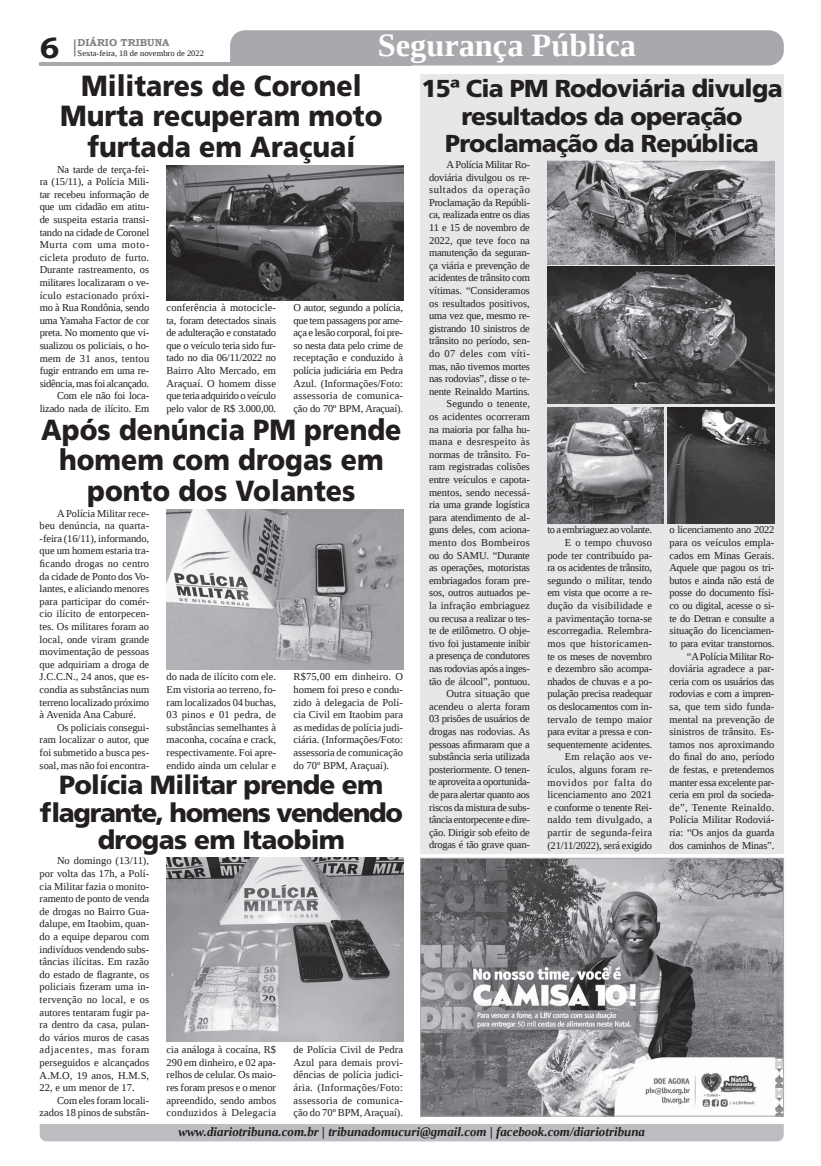
<style>
.page{position:relative;width:821px;height:1166px;background:#fff}
.page>*{position:absolute;margin:0;border:0;box-sizing:border-box;transform-origin:0 0}
.t1{font:700 32.38px "Liberation Serif";color:#fff}
.t2{font:700 29.31px "Bookman Old Style";color:#231f20}
.t3{font:900 29.14px/30.3px "Frutiger LT Std";color:#231f20;text-align:center;scale:.92 1}
.t4{font:900 26.25px/27.6px "Frutiger LT Std";letter-spacing:-.03em;color:#231f20;text-align:center}
.t5{font:900 24.5px/27.6px "Frutiger LT Std";letter-spacing:-.03em;color:#231f20;text-align:center}
.t6{font:italic 700 12.95px "Liberation Serif";color:#231f20}
.t7{font:10.5px/12.6px "Liberation Serif";letter-spacing:-.015em;color:#231f20;text-align:justify}
.t8{font:700 10.06px "Bookman Old Style";color:#808285}
.t9{font:8.4px "Liberation Serif";color:#231f20}
</style>
<div class="page">
<svg style="left:74px;top:39px;width:2px;height:17px"></svg>
<hr style="left:40px;top:62px;width:372px;height:3px;background:#a8a9ad">
<div style="left:230px;top:30px;width:554px;height:35px;background:#a8a9ad"></div>
<div style="left:40px;top:1124px;width:744px;height:17px;background:#bcbdc0"></div>
<div style="left:420px;top:74px;width:364px;height:780px;background:#e6e7e9"></div>
<img style="left:547px;top:267px;width:227px;height:137px">
<img style="left:547px;top:161px;width:227px;height:103px">
<img style="left:547px;top:407px;width:117px;height:116px">
<img style="left:668px;top:407px;width:106px;height:116px">
<img style="left:167px;top:165px;width:236px;height:135px">
<img style="left:167px;top:509px;width:236px;height:160px">
<img style="left:167px;top:857px;width:236px;height:185px">
<img style="left:422px;top:860px;width:360px;height:254px">
<div style="left:420px;top:858px;width:364px;height:258px;border:1px solid #a8a9ad"></div>
<h1 class="t1" style="left:378px;top:24px;width:260px">Segurança Pública</h1>
<h3 class="t3" style="left:60px;top:71px;width:352px">Militares de Coronel<br>Murta recuperam moto furtada em Araçuaí</h3>
<p class="t8" style="left:78px;top:35px;width:93px">DIÁRIO TRIBUNA</p>
<h2 class="t2" style="left:40px;top:27px;width:21px">6</h2>
<p class="t9" style="left:78px;top:48px;width:128px">Sexta-feira, 18 de novembro de 2022</p>
<h3 class="t5" style="left:422px;top:75px;width:363px">15ª Cia PM Rodoviária divulga resultados da operação<br>Proclamação da República</h3>
<p class="t7" style="left:429px;top:158px;width:102px;text-align:right">A Polícia Militar Ro&shy;doviária divulgou os re&shy;sultados da operação<br>Proclamação da Repúbli&shy;ca, realizada entre os dias<br>11 e 15 de novembro de<br>2022, que teve foco na manutenção da seguran&shy;ça viária e prevenção de acidentes de trânsito com vítimas. “Consideramos os resultados positivos, uma vez que, mesmo re&shy;gistrando 10 sinistros de trânsito no período, sen&shy;do 07 deles com víti&shy;mas, não tivemos mortes nas rodovias”, disse o te&shy;nente Reinaldo Martins.<br>Segundo o tenente,<br>os acidentes ocorreram na maioria por falha hu&shy;mana e desrespeito às normas de trânsito. Fo&shy;ram registradas colisões entre veículos e capota&shy;mentos, sendo necessá&shy;ria uma grande logística para atendimento de al&shy;guns deles, com aciona&shy;mento dos Bombeiros ou do SAMU. “Durante as operações, motoristas embriagados foram pre&shy;sos, outros autuados pe&shy;la infração embriaguez ou recusa a realizar o tes&shy;te de etilômetro. O obje&shy;tivo foi justamente inibir a presença de condutores nas rodovias após a inges&shy;tão de álcool”, pontuou.<br>Outra situação que acendeu o alerta foram<br>03 prisões de usuários de drogas nas rodovias. As pessoas afirmaram que a substância seria utilizada posteriormente. O tenen&shy;te aproveita a oportunida&shy;de para alertar quanto aos riscos da mistura de subs&shy;tância entorpecente e dire&shy;ção. Dirigir sob efeito de drogas é tão grave quan-</p>
<p class="t7" style="left:40px;top:163px;width:111px;text-align:right">Na tarde de terça-fei-<br>ra (15/11), a Polícia Mili&shy;tar recebeu informação de que um cidadão em atitu&shy;de suspeita estaria transi&shy;tando na cidade de Coronel<br>Murta com uma moto&shy;cicleta produto de furto.<br>Durante rastreamento, os militares localizaram o ve&shy;ículo estacionado próxi&shy;mo à Rua Rondônia, sendo uma Yamaha Factor de cor preta. No momento que vi&shy;sualizou os policiais, o ho&shy;mem de 31 anos, tentou fugir entrando em uma re&shy;sidência, mas foi alcançado.<br>Com ele não foi loca&shy;lizado nada de ilícito. Em</p>
<p class="t7" style="left:167px;top:301px;width:111px">conferência à motocicle&shy;ta, foram detectados sinais de adulteração e constatado que o veículo teria sido fur&shy;tado no dia 06/11/2022 no Bairro Alto Mercado, em Araçuaí. O homem disse que teria adquirido o veículo pelo valor de R$ 3.000,00.</p>
<p class="t7" style="left:293px;top:301px;width:111px">O autor, segundo a polícia, que tem passagens por ame&shy;aça e lesão corporal, foi pre&shy;so nesta data pelo crime de receptação e conduzido à polícia judiciária em Pedra Azul. (Informações/Foto: assessoria de comunica&shy;ção do 70º BPM, Araçuaí).</p>
<h3 class="t3" style="left:41px;top:415px;width:393px">Após denúncia PM prende homem com drogas em ponto dos Volantes</h3>
<p class="t7" style="left:40px;top:507px;width:111px;text-indent:17px">A Polícia Militar rece&shy;beu denúncia, na quarta--feira (16/11), informando, que um homem estaria tra&shy;ficando drogas no centro da cidade de Ponto dos Vo&shy;lantes, e aliciando menores para participar do comér&shy;cio ilícito de entorpecen&shy;tes. Os militares foram ao local, onde viram grande movimentação de pessoas que adquiriam a droga de J.C.C.N., 24 anos, que es&shy;condia as substâncias num terreno localizado próximo à Avenida Ana Caburé.</p>
<p class="t7" style="left:40px;top:721px;width:111px;text-indent:17px">Os policiais consegui&shy;ram localizar o autor, que foi submetido a busca pes&shy;soal, mas não foi encontra-</p>
<p class="t7" style="left:547px;top:524px;width:106px;text-align:right">to a embriaguez ao volante.<br>E o tempo chuvoso pode ter contribuído pa&shy;ra os acidentes de trânsito, segundo o militar, tendo em vista que ocorre a re&shy;dução da visibilidade e a pavimentação torna-se escorregadia. Relembra&shy;mos que historicamen&shy;te os meses de novembro e dezembro são acompa&shy;nhados de chuvas e a po&shy;pulação precisa readequar os deslocamentos com in&shy;tervalo de tempo maior para evitar a pressa e con&shy;sequentemente acidentes.<br>Em relação aos ve&shy;ículos, alguns foram re&shy;movidos por falta do licenciamento ano 2021 e conforme o tenente Rei&shy;naldo tem divulgado, a partir de segunda-feira (21/11/2022), será exigido</p>
<p class="t7" style="left:670px;top:524px;width:106px;text-align:right">o licenciamento ano 2022 para os veículos empla&shy;cados em Minas Gerais.<br>Aquele que pagou os tri&shy;butos e ainda não está de posse do documento físi&shy;co ou digital, acesse o si&shy;te do Detran e consulte a situação do licenciamen&shy;to para evitar transtornos. “A Polícia Militar Ro&shy;doviária agradece a par&shy;ceria com os usuários das rodovias e com a impren&shy;sa, que tem sido funda&shy;mental na prevenção de sinistros de trânsito. Es&shy;tamos nos aproximando do final do ano, período de festas, e pretendemos manter essa excelente par&shy;ceria em prol da socieda&shy;de”, Tenente Reinaldo.<br>Polícia Militar Rodoviá&shy;ria: “Os anjos da guarda dos caminhos de Minas”.</p>
<p class="t7" style="left:167px;top:670px;width:111px">do nada de ilícito com ele.<br>Em vistoria ao terreno, fo&shy;ram localizados 04 buchas, 03 pinos e 01 pedra, de substâncias semelhantes à maconha, cocaína e crack, respectivamente. Foi apre&shy;endido ainda um celular e</p>
<p class="t7" style="left:294px;top:670px;width:111px">R$75,00 em dinheiro. O homem foi preso e condu&shy;zido à delegacia de Polí&shy;cia Civil em Itaobim para as medidas de polícia judi&shy;ciária. (Informações/Foto: assessoria de comunicação do 70º BPM, Araçuaí).</p>
<h3 class="t4" style="left:40px;top:771px;width:365px">Polícia Militar prende em flagrante, homens vendendo drogas em Itaobim</h3>
<p class="t7" style="left:40px;top:854px;width:111px;text-indent:17px">No domingo (13/11), por volta das 17h, a Polí&shy;cia Militar fazia o monito&shy;ramento de ponto de venda de drogas no Bairro Gua&shy;dalupe, em Itaobim, quan&shy;do a equipe deparou com indivíduos vendendo subs&shy;tâncias ilícitas. Em razão do estado de flagrante, os policiais fizeram uma in&shy;tervenção no local, e os autores tentaram fugir pa&shy;ra dentro da casa, pulan&shy;do vários muros de casas adjacentes, mas foram perseguidos e alcançados A.M.O, 19 anos, H.M.S, 22, e um menor de 17.</p>
<p class="t7" style="left:40px;top:1094px;width:111px;text-align:right">Com eles foram locali&shy;zados 18 pinos de substân-</p>
<p class="t7" style="left:167px;top:1043px;width:111px">cia análoga à cocaína, R$ 290 em dinheiro, e 02 apa&shy;relhos de celular. Os maio&shy;res foram presos e o menor apreendido, sendo ambos conduzidos à Delegacia</p>
<p class="t7" style="left:293px;top:1043px;width:111px">de Polícia Civil de Pedra Azul para demais provi&shy;dências de polícia judici&shy;ária. (Informações/Foto: assessoria de comunica&shy;ção do 70º BPM, Araçuaí).</p>
<p class="t6" style="left:178px;top:1123px;width:468px">www.diariotribuna.com.br | tribunadomucuri@gmail.com | facebook.com/diariotribuna</p>
</div>
